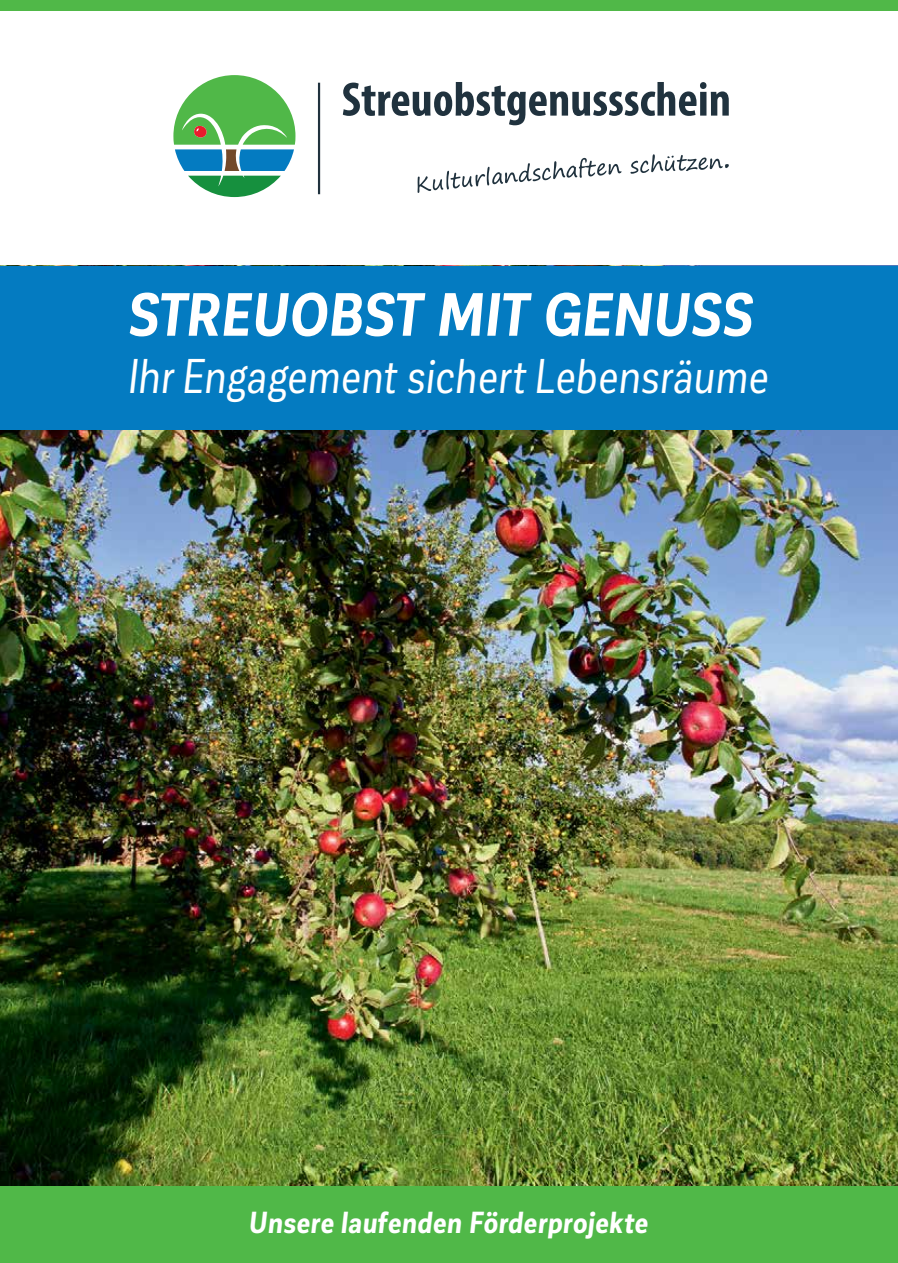
<style>
.page{position:relative;width:898px;height:1263px;background:#fff}
.page>*{position:absolute;margin:0;border:0;box-sizing:border-box;transform-origin:0 0}
.t1{font:italic 700 60px "Corporative Sans Cnd";letter-spacing:-.005em;color:#fff}
.t2{font:italic 48px "Corporative Sans Cnd";letter-spacing:-.005em;color:#fff}
.t3{font:italic 700 30px "Corporative Sans Cnd";letter-spacing:-.005em;color:#fff}
</style>
<div class="page">
<svg style="left:318px;top:83px;width:2px;height:111px"></svg>
<svg style="left:417px;top:158px;width:204px;height:35px"></svg>
<svg style="left:630px;top:154px;width:98px;height:20px"></svg>
<svg style="left:342px;top:82px;width:386px;height:43px"></svg>
<svg style="left:173px;top:75px;width:122px;height:122px"></svg>
<img style="left:0;top:429px;width:897px;height:757px">
<div style="left:0;top:1186px;width:897px;height:77px;background:#50b848"></div>
<div style="left:0;top:266px;width:897px;height:163px;background:#047bc1"></div>
<div style="left:0;top:0;width:897px;height:11px;background:#50b848"></div>
<p class="t1" style="left:129px;top:282px;width:627px">Streuobst mit Genuss</p>
<p class="t2" style="left:129px;top:351px;width:641px">Ihr Engagement sichert Lebensräume</p>
<p class="t3" style="left:249px;top:1206px;width:401px">Unsere laufenden Förderprojekte</p>
</div>
